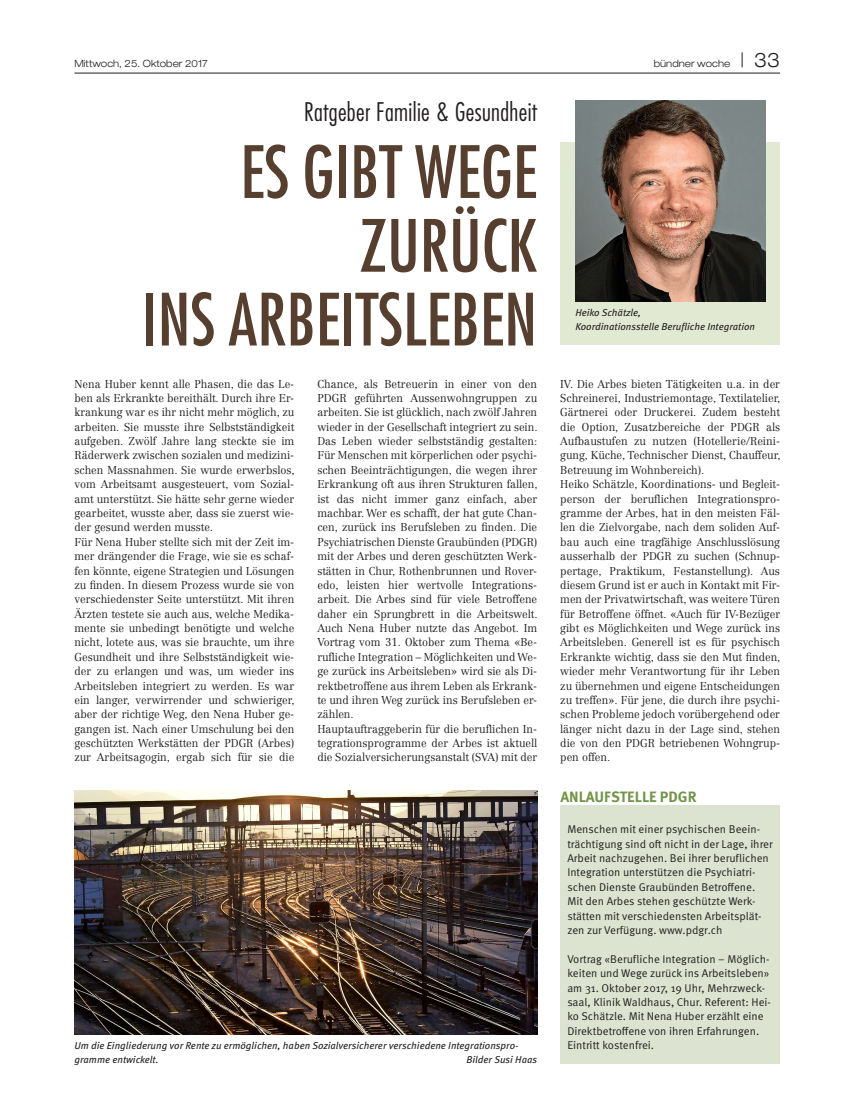
<style>
.page{position:relative;width:867px;height:1120px;background:#fff}
.page>*{position:absolute;margin:0;border:0;box-sizing:border-box;transform-origin:0 0}
._105_Titel_56_x04{font:condensed 70px/73.8px "Futura Std";color:#563f2f;text-align:right}
._245_Lead_x06{font:300 condensed 25px "Futura Std";letter-spacing:.015em;color:#231f20}
._215_Titel_Box_links{font:700 15px "Meta OT";color:#739449}
._200_GS_x08{font:300 11.25px/14.4px "Centennial LT Std";color:#231f20;text-align:justify;scale:.96 1}
._210_GS_Box_x08{font:11.25px/14.4px "Meta OT Norm";color:#231f20}
._300_Bildlegende_lin{font:italic 10px/14.4px "Meta OT";color:#231f20}
.t1{font:300 expanded 10px "Helvetica Neue LT Std";color:#231f20;scale:.96 1}
.s1{font-size:20px}
</style>
<div class="page">
<hr style="left:74px;top:73px;width:706px;height:1px;background:#231f20">
<div style="left:560px;top:142px;width:220px;height:202px;background:#e2e9d2"></div>
<img style="left:575px;top:100px;width:189px;height:201px">
<img style="left:74px;top:790px;width:463px;height:244px">
<div style="left:560px;top:804px;width:220px;height:259px;background:#dce3d0"></div>
<p class="t1" style="left:74px;top:58px;width:140px">Mittwoch, 25. Oktober 2017</p>
<p class="t1" style="left:653px;top:58px;width:133px">bündner woche <span class="s1">| 33</span></p>
<p class="_245_Lead_x06" style="left:304px;top:97px;width:234px">Ratgeber Familie &amp; Gesundheit</p>
<p class="_105_Titel_56_x04" style="left:142px;top:135px;width:396px">ES GIBT WEGE<br>ZURÜCK<br>INS ARBEITSLEBEN</p>
<p class="_200_GS_x08" style="left:74px;top:376px;width:231px">Nena Huber kennt alle Phasen, die das Le&shy;ben als Erkrankte bereithält. Durch ihre Er&shy;krankung war es ihr nicht mehr möglich, zu arbeiten. Sie musste ihre Selbstständigkeit aufgeben. Zwölf Jahre lang steckte sie im Räderwerk zwischen sozialen und medizini&shy;schen Massnahmen. Sie wurde erwerbslos, vom Arbeitsamt ausgesteuert, vom Sozial&shy;amt unterstützt. Sie hätte sehr gerne wieder gearbeitet, wusste aber, dass sie zuerst wie&shy;der gesund werden musste.</p>
<p class="_200_GS_x08" style="left:74px;top:535px;width:231px">Für Nena Huber stellte sich mit der Zeit im&shy;mer drängender die Frage, wie sie es schaf&shy;fen könnte, eigene Strategien und Lösungen zu finden. In diesem Prozess wurde sie von verschiedenster Seite unterstützt. Mit ihren Ärzten testete sie auch aus, welche Medika&shy;mente sie unbedingt benötigte und welche nicht, lotete aus, was sie brauchte, um ihre Gesundheit und ihre Selbstständigkeit wie&shy;der zu erlangen und was, um wieder ins Arbeitsleben integriert zu werden. Es war ein langer, verwirrender und schwieriger, aber der richtige Weg, den Nena Huber ge&shy;gangen ist. Nach einer Umschulung bei den geschützten Werkstätten der PDGR (Arbes) zur Arbeitsagogin, ergab sich für sie die</p>
<p class="_200_GS_x08" style="left:317px;top:376px;width:231px">Chance, als Betreuerin in einer von den PDGR geführten Aussenwohngruppen zu arbeiten. Sie ist glücklich, nach zwölf Jahren wieder in der Gesellschaft integriert zu sein.</p>
<p class="_200_GS_x08" style="left:317px;top:434px;width:231px">Das Leben wieder selbstständig gestalten:<br>Für Menschen mit körperlichen oder psychi&shy;schen Beeinträchtigungen, die wegen ihrer Erkrankung oft aus ihren Strukturen fallen, ist das nicht immer ganz einfach, aber machbar. Wer es schafft, der hat gute Chan&shy;cen, zurück ins Berufsleben zu finden. Die Psychiatrischen Dienste Graubünden (PDGR) mit der Arbes und deren geschützten Werk&shy;stätten in Chur, Rothenbrunnen und Rover&shy;edo, leisten hier wertvolle Integrations&shy;arbeit. Die Arbes sind für viele Betroffene daher ein Sprungbrett in die Arbeitswelt.<br>Auch Nena Huber nutzte das Angebot. Im Vortrag vom 31. Oktober zum Thema «Be&shy;rufliche Integration – Möglichkeiten und We&shy;ge zurück ins Arbeitsleben» wird sie als Di&shy;rektbetroffene aus ihrem Leben als Erkrank&shy;te und ihren Weg zurück ins Berufsleben er&shy;zählen.</p>
<p class="_200_GS_x08" style="left:317px;top:721px;width:230px">Hauptauftraggeberin für die beruflichen In&shy;tegrationsprogramme der Arbes ist aktuell die Sozialversicherungsanstalt (SVA) mit der</p>
<p class="_300_Bildlegende_lin" style="left:74px;top:1038px;width:445px">Um die Eingliederung vor Rente zu ermöglichen, haben Sozialversicherer verschiedene Integrationspro&shy;gramme entwickelt.</p>
<p class="_300_Bildlegende_lin" style="left:466px;top:1053px;width:72px">Bilder Susi Haas</p>
<p class="_300_Bildlegende_lin" style="left:575px;top:305px;width:181px">Heiko Schätzle,<br>Koordinationsstelle Berufliche Integration</p>
<p class="_200_GS_x08" style="left:560px;top:376px;width:231px">IV. Die Arbes bieten Tätigkeiten u.a. in der Schreinerei, Industriemontage, Textilatelier, Gärtnerei oder Druckerei. Zudem besteht die Option, Zusatzbereiche der PDGR als Aufbaustufen zu nutzen (Hotellerie/Reini&shy;gung, Küche, Technischer Dienst, Chauffeur, Betreuung im Wohnbereich).</p>
<p class="_200_GS_x08" style="left:560px;top:477px;width:231px">Heiko Schätzle, Koordinations- und Begleit&shy;person der beruflichen Integrationspro&shy;gramme der Arbes, hat in den meisten Fäl&shy;len die Zielvorgabe, nach dem soliden Auf&shy;bau auch eine tragfähige Anschlusslösung ausserhalb der PDGR zu suchen (Schnup&shy;pertage, Praktikum, Festanstellung). Aus diesem Grund ist er auch in Kontakt mit Fir&shy;men der Privatwirtschaft, was weitere Türen für Betroffene öffnet. «Auch für IV-Bezüger gibt es Möglichkeiten und Wege zurück ins Arbeitsleben. Generell ist es für psychisch Erkrankte wichtig, dass sie den Mut finden, wieder mehr Verantwortung für ihr Leben zu übernehmen und eigene Entscheidungen zu treffen». Für jene, die durch ihre psychi&shy;schen Probleme jedoch vorübergehend oder länger nicht dazu in der Lage sind, stehen die von den PDGR betriebenen Wohngrup&shy;pen offen.</p>
<p class="_215_Titel_Box_links" style="left:560px;top:787px;width:138px">ANLAUFSTELLE PDGR</p>
<p class="_210_GS_Box_x08" style="left:567px;top:822px;width:207px">Menschen mit einer psychischen Beein&shy;trächtigung sind oft nicht in der Lage, ihrer Arbeit nachzugehen. Bei ihrer beruflichen Integration unterstützen die Psychiatri&shy;schen Dienste Graubünden Betroffene.<br>Mit den Arbes stehen geschützte Werk&shy;stätten mit verschiedensten Arbeitsplät&shy;zen zur Verfügung. www.pdgr.ch</p>
<p class="_210_GS_Box_x08" style="left:567px;top:952px;width:205px">Vortrag «Berufliche Integration – Möglich&shy;keiten und Wege zurück ins Arbeitsleben» am 31. Oktober 2017, 19 Uhr, Mehrzweck&shy;saal, Klinik Waldhaus, Chur. Referent: Hei&shy;ko Schätzle. Mit Nena Huber erzählt eine Direktbetroffene von ihren Erfahrungen.<br>Eintritt kostenfrei.</p>
</div>
